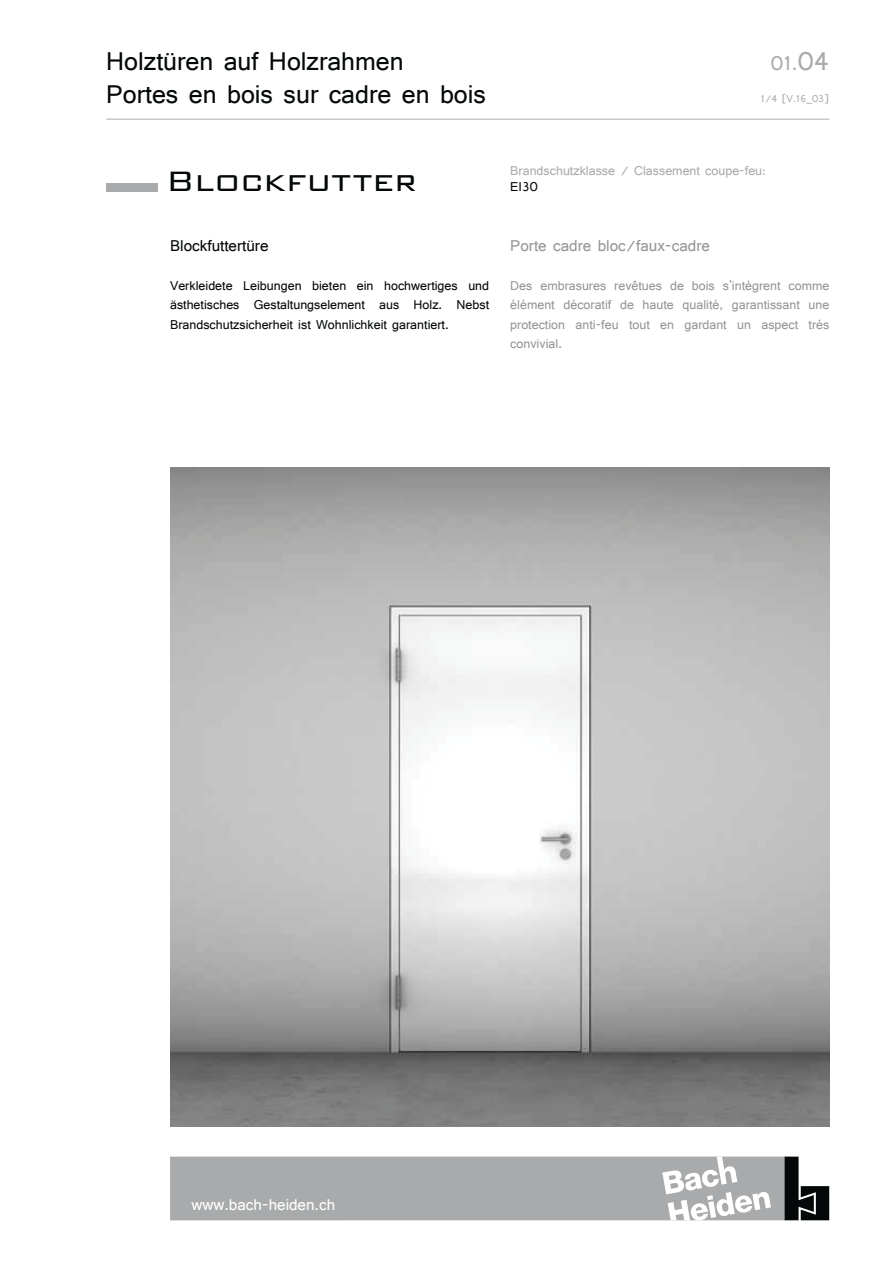
<style>
.page{position:relative;width:893px;height:1263px;background:#fff}
.page>*{position:absolute;margin:0;border:0;box-sizing:border-box;transform-origin:0 0}
.t1{font:300 37.5px "Bank Gothic BT";color:#040809}
.t2{font:27px/32.4px "Shruti";color:#040809}
.t3{font:21px "Shruti";color:#a8aaac}
.t4{font:16.5px "Shruti";color:#939698}
.t5{font:16.5px "Shruti";color:#fff}
.t6{font:16.5px "Shruti";color:#040809}
.t7{font:13.5px/19.5px "Shruti";color:#939698;text-align:justify}
.t8{font:13.5px/19.5px "Shruti";color:#040809;text-align:justify}
.t9{font:13.5px "Shruti";color:#a8aaac}
.t10{font:10.5px "Shruti";color:#a8aaac}
.s1{font-size:27px}
</style>
<div class="page">
<hr style="left:106px;top:119px;width:723px;height:1px;background:#a8aaac">
<div style="left:106px;top:183px;width:51px;height:8px;background:#a8aaac"></div>
<img style="left:170px;top:468px;width:659px;height:659px">
<svg style="left:784px;top:1157px;width:45px;height:63px"></svg>
<div style="left:170px;top:1157px;width:614px;height:63px;background:#a8aaac"></div>
<svg style="left:662px;top:1157px;width:109px;height:63px"></svg>
<h2 class="t2" style="left:106px;top:45px;width:381px">Holztüren auf Holzrahmen<br>Portes en bois sur cadre en bois</h2>
<h3 class="t3" style="left:771px;top:51px;width:60px">01.<span class="s1">04</span></h3>
<p class="t10" style="left:760px;top:92px;width:70px">1/4 [V.16_03]</p>
<h1 class="t1" style="left:166px;top:161px;width:253px">Blockfutter</h1>
<p class="t6" style="left:170px;top:235px;width:100px">Blockfuttertüre</p>
<p class="t8" style="left:170px;top:275px;width:321px">Verkleidete Leibungen bieten ein hochwertiges und ästhetisches Gestaltungselement aus Holz. Nebst Brandschutzsicherheit ist Wohnlichkeit garantiert.</p>
<p class="t9" style="left:510px;top:163px;width:257px">Brandschutzklasse / Classement coupe-feu:</p>
<p class="t8" style="left:510px;top:177px;width:29px">EI30</p>
<p class="t4" style="left:510px;top:235px;width:201px">Porte cadre bloc/faux-cadre</p>
<p class="t7" style="left:510px;top:275px;width:321px">Des embrasures revêtues de bois s'intègrent comme élément décoratif de haute qualité, garantissant une protection anti-feu tout en gardant un aspect très convivial.</p>
<p class="t5" style="left:191px;top:1194px;width:145px">www.bach-heiden.ch</p>
</div>
